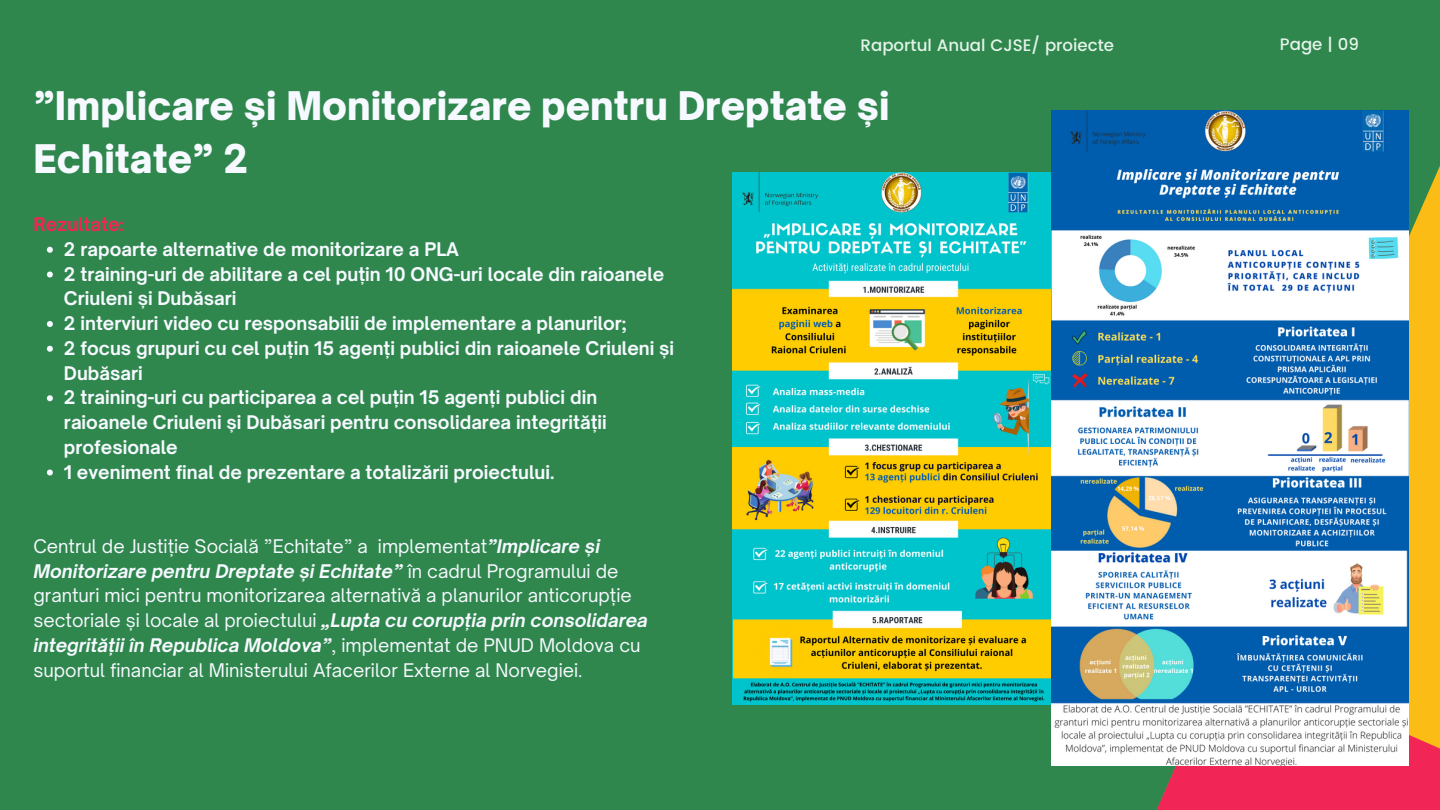
<style>
.page{position:relative;width:1440px;height:810px;background:#2f874d}
.page>*{position:absolute;margin:0;border:0;box-sizing:border-box;transform-origin:0 0}
.t1{font:900 37.8px/52.5px "Open Sauce One";color:#f6f9ff}
.t2{font:700 18px/24.8px "Open Sauce One";color:#f6f9ff}
.t3{font:18px/24.8px "Open Sauce One";color:#f6f9ff}
.t4{font:700 18px "Open Sauce One";color:#f22656}
.t5{font:500 16.6px "Poppins";color:#e4f4ea}
.s1{font-weight:700;font-style:italic}
</style>
<div class="page">
<svg style="left:1149px;top:110px;width:291px;height:544px;fill:#fbbc15"></svg>
<svg style="left:1156px;top:654px;width:284px;height:156px"></svg>
<img style="left:733px;top:172px;width:319px;height:533px">
<img style="left:1052px;top:111px;width:357px;height:655px">
<svg style="left:47px;top:247px;width:6px;height:6px"></svg>
<svg style="left:47px;top:272px;width:6px;height:6px"></svg>
<svg style="left:47px;top:321px;width:6px;height:6px"></svg>
<svg style="left:47px;top:346px;width:6px;height:6px"></svg>
<svg style="left:47px;top:395px;width:6px;height:6px"></svg>
<svg style="left:47px;top:470px;width:6px;height:6px"></svg>
<p class="t5" style="left:861px;top:35px;width:255px">Raportul Anual CJSE/ proiecte</p>
<p class="t5" style="left:1280px;top:35px;width:81px">Page | 09</p>
<p class="t1" style="left:33px;top:79px;width:858px">”Implicare și Monitorizare pentru Dreptate și<br>Echitate” 2</p>
<p class="t4" style="left:33px;top:213px;width:92px">Rezultate:</p>
<p class="t2" style="left:64px;top:237px;width:396px">2 rapoarte alternative de monitorizare a PLA</p>
<p class="t2" style="left:64px;top:261px;width:602px">2 training-uri de abilitare a cel puțin 10 ONG-uri locale din raioanele<br>Criuleni și Dubăsari</p>
<p class="t2" style="left:64px;top:311px;width:564px">2 interviuri video cu responsabilii de implementare a planurilor;</p>
<p class="t2" style="left:64px;top:336px;width:612px">2 focus grupuri cu cel puțin 15 agenți publici din raioanele Criuleni și<br>Dubăsari</p>
<p class="t2" style="left:64px;top:385px;width:544px">2 training-uri cu participarea a cel puțin 15 agenți publici din raioanele Criuleni și Dubăsari pentru consolidarea integrității profesionale</p>
<p class="t2" style="left:64px;top:459px;width:492px">1 eveniment final de prezentare a totalizării proiectului.</p>
<p class="t3" style="left:33px;top:534px;width:616px">Centrul de Justiție Socială ”Echitate” a implementat<span class="s1">”Implicare și Monitorizare pentru Dreptate și Echitate”</span> în cadrul Programului de granturi mici pentru monitorizarea alternativă a planurilor anticorupție sectoriale și locale al proiectului <span class="s1">„Lupta cu corupția prin consolidarea integrității în Republica Moldova”</span>, implementat de PNUD Moldova cu suportul financiar al Ministerului Afacerilor Externe al Norvegiei.</p>
</div>
